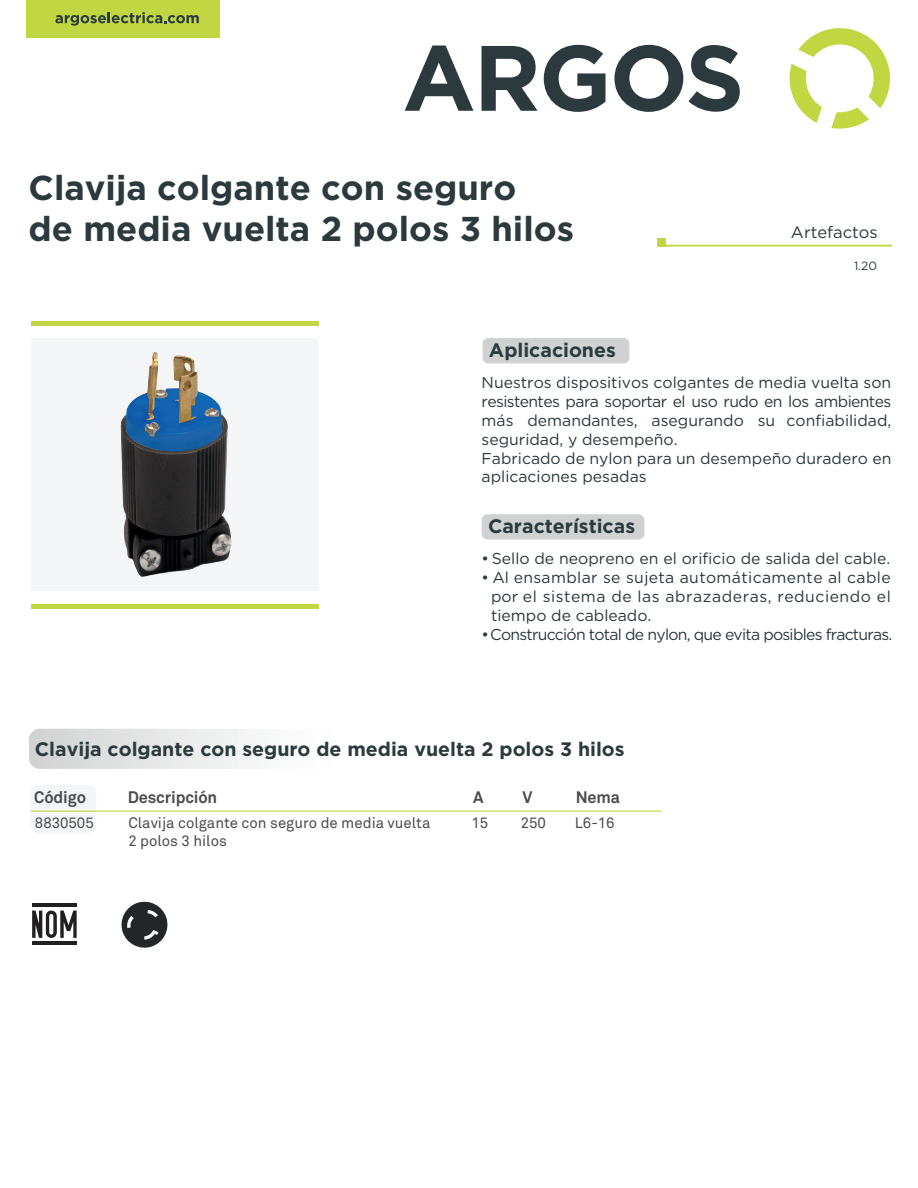
<style>
.page{position:relative;width:918px;height:1188px;background:#fff}
.page>*{position:absolute;margin:0;border:0;box-sizing:border-box;transform-origin:0 0}
.t1{font:700 34.5px/41.4px "Gotham";color:#2c393d}
.t2{font:700 19.5px "Gotham";color:#2c393d}
.t3{font:700 16.5px "Akkurat Pro";letter-spacing:-.01em;color:#4c4b4b}
.t4{font:16.5px "Gotham";color:#2c393d}
.t5{font:15.75px/18.9px "Gotham";color:#2a373d}
.t6{font:15.75px "Gotham";letter-spacing:-.05em;color:#2a373d}
.t7{font:15px/18px "Akkurat Pro";color:#4c4c4b}
.t8{font:12px "Gotham";color:#2c393d}
</style>
<div class="page">
<div style="left:31px;top:339px;width:287px;height:252px;background:#f3f5f6"></div>
<div style="left:31px;top:321px;width:287px;height:5px;background:#c1d741"></div>
<div style="left:31px;top:604px;width:287px;height:5px;background:#c1d741"></div>
<svg style="left:122px;top:902px;width:45px;height:46px"></svg>
<img style="left:120px;top:352px;width:112px;height:225px">
<div style="left:31px;top:785px;width:65px;height:48px;background:#f3f5f6;border-radius:8px"></div>
<div style="left:26px;top:0;width:194px;height:38px;background:#c1d741"></div>
<svg style="left:55px;top:12px;width:144px;height:14px"></svg>
<hr style="left:663px;top:245px;width:229px;height:2px;background:#c1d741">
<div style="left:657px;top:238px;width:9px;height:9px;background:#c1d741"></div>
<svg style="left:789px;top:28px;width:101px;height:101px"></svg>
<svg style="left:405px;top:45px;width:68px;height:66px"></svg>
<svg style="left:482px;top:46px;width:56px;height:65px"></svg>
<svg style="left:544px;top:45px;width:62px;height:67px"></svg>
<svg style="left:614px;top:45px;width:69px;height:67px"></svg>
<svg style="left:689px;top:45px;width:51px;height:67px"></svg>
<svg style="left:29px;top:729px;width:225px;height:40px"></svg>
<hr style="left:31px;top:811px;width:631px;height:1px;background:#c1d741">
<div style="left:483px;top:338px;width:146px;height:25px;background:#d0d1d1;border-radius:6px"></div>
<svg style="left:32px;top:910px;width:45px;height:28px"></svg>
<hr style="left:32px;top:941px;width:45px;height:4px;background:#231f20">
<hr style="left:32px;top:904px;width:45px;height:3px;background:#231f20">
<div style="left:482px;top:514px;width:162px;height:26px;background:#d0d1d1;border-radius:6px"></div>
<h1 class="t1" style="left:29px;top:167px;width:547px">Clavija colgante con seguro<br>de media vuelta 2 polos 3 hilos</h1>
<p class="t2" style="left:489px;top:337px;width:128px">Aplicaciones</p>
<p class="t4" style="left:791px;top:221px;width:88px">Artefactos</p>
<p class="t8" style="left:854px;top:258px;width:25px">1.20</p>
<p class="t5" style="left:482px;top:373px;width:411px">Nuestros dispositivos colgantes de media vuelta son resistentes para soportar el uso rudo en los ambientes más demandantes, asegurando su confiabilidad, seguridad, y desempeño.<br>Fabricado de nylon para un desempeño duradero en aplicaciones pesadas</p>
<p class="t2" style="left:488px;top:513px;width:149px">Características</p>
<p class="t5" style="left:482px;top:549px;width:410px">• Sello de neopreno en el orificio de salida del cable.</p>
<p class="t5" style="left:491px;top:568px;width:401px;text-align:justify;text-indent:-9px">• Al ensamblar se sujeta automáticamente al cable por el sistema de las abrazaderas, reduciendo el tiempo de cableado.</p>
<p class="t6" style="left:482px;top:624px;width:412px">•Construcción total de nylon, que evita posibles fracturas.</p>
<p class="t2" style="left:35px;top:737px;width:591px">Clavija colgante con seguro de media vuelta 2 polos 3 hilos</p>
<p class="t3" style="left:34px;top:787px;width:53px">Código</p>
<p class="t3" style="left:128px;top:787px;width:91px">Descripción</p>
<p class="t3" style="left:473px;top:787px;width:12px">A</p>
<p class="t3" style="left:522px;top:787px;width:11px">V</p>
<p class="t7" style="left:35px;top:814px;width:60px">8830505</p>
<p class="t7" style="left:128px;top:814px;width:303px">Clavija colgante con seguro de media vuelta<br>2 polos 3 hilos</p>
<p class="t7" style="left:471px;top:814px;width:18px">15</p>
<p class="t7" style="left:521px;top:814px;width:27px">250</p>
<p class="t3" style="left:576px;top:787px;width:46px">Nema</p>
<p class="t7" style="left:575px;top:814px;width:41px">L6-16</p>
</div>
